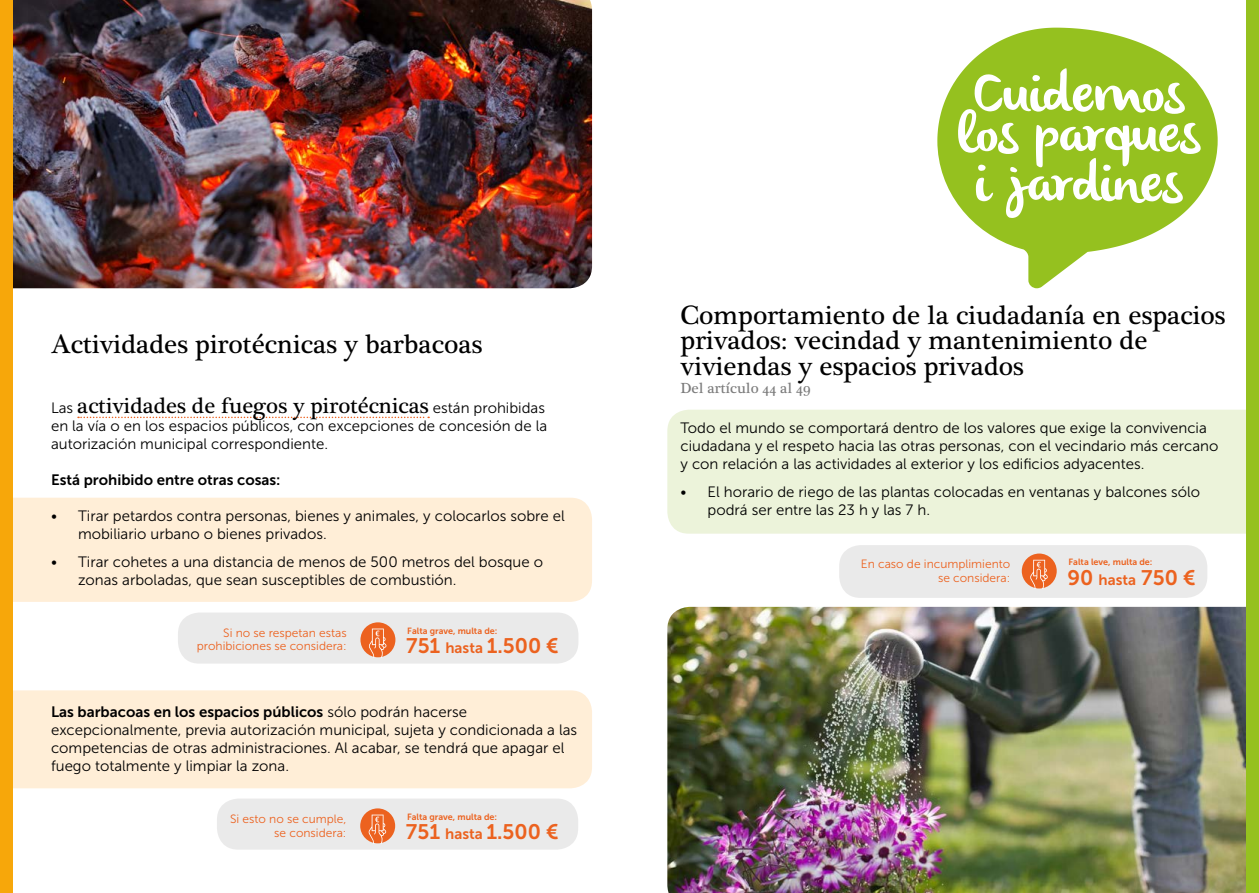
<style>
.page{position:relative;width:1259px;height:893px;background:#fff}
.page>*{position:absolute;margin:0;border:0;box-sizing:border-box;transform-origin:0 0}
.t1{font:27px/25.5px "Plantagenet Cherokee";color:#000}
.t2{font:22.5px "Plantagenet Cherokee";color:#000}
.t3{font:21px "Museo Sans 700";color:#ec621f}
.t4{font:15px/18px "Museo Sans 300";color:#000}
.t5{font:15px "Museo Sans 700";color:#000}
.t6{font:15px "Plantagenet Cherokee";color:#7b7b7b}
.t7{font:12px/13.5px "Museo Sans 300";color:#ec621f;text-align:right}
.t8{font:9px "Museo Sans 700";color:#ec621f}
.s1{font-family:"Museo Sans 300";font-size:15px}
.s2{font-size:15px}
.s3{font-family:"Museo Sans 300"}
</style>
<div class="page">
<div style="left:13px;top:690px;width:579px;height:98px;background:#ffeed7"></div>
<div style="left:13px;top:498px;width:579px;height:104px;background:#ffeed7"></div>
<svg style="left:78px;top:417px;width:351px;height:1px"></svg>
<img style="left:13px;top:0;width:579px;height:288px">
<img style="left:667px;top:607px;width:579px;height:286px">
<div style="left:667px;top:410px;width:579px;height:124px;background:#ecf3da"></div>
<svg style="left:937px;top:28px;width:280px;height:260px"></svg>
<div style="left:1246px;top:0;width:13px;height:893px;background:#95c11f"></div>
<div style="left:0;top:0;width:13px;height:893px;background:#f7a70a"></div>
<svg style="left:958px;top:68px;width:242px;height:150px"></svg>
<div style="left:178px;top:612px;width:400px;height:52px;background:#eaeaea;border-radius:21px"></div>
<div style="left:360px;top:622px;width:35px;height:35px;background:#ec621f;border-radius:50%"></div>
<svg style="left:369px;top:629px;width:17px;height:29px"></svg>
<div style="left:217px;top:798px;width:361px;height:52px;background:#eaeaea;border-radius:21px"></div>
<div style="left:360px;top:808px;width:35px;height:35px;background:#ec621f;border-radius:50%"></div>
<svg style="left:368px;top:815px;width:18px;height:29px"></svg>
<div style="left:839px;top:545px;width:368px;height:53px;background:#eaeaea;border-radius:21px"></div>
<div style="left:1021px;top:553px;width:35px;height:35px;background:#ec621f;border-radius:50%"></div>
<svg style="left:1030px;top:560px;width:18px;height:29px"></svg>
<h1 class="t1" style="left:51px;top:333px;width:433px">Actividades pirotécnicas y barbacoas</h1>
<h2 class="t2" style="left:51px;top:392px;width:495px"><span class="s1">Las</span> actividades de fuegos y pirotécnicas <span class="s1">están prohibidas</span></h2>
<p class="t4" style="left:51px;top:417px;width:498px">en la vía o en los espacios públicos, con excepciones de concesión de la autorización municipal correspondiente.</p>
<p class="t5" style="left:51px;top:471px;width:231px">Está prohibido entre otras cosas:</p>
<p class="t4" style="left:78px;top:507px;width:488px;text-indent:-27px">• Tirar petardos contra personas, bienes y animales, y colocarlos sobre el mobiliario urbano o bienes privados.</p>
<p class="t4" style="left:78px;top:553px;width:466px;text-indent:-27px">• Tirar cohetes a una distancia de menos de 500 metros del bosque o zonas arboladas, que sean susceptibles de combustión.</p>
<p class="t8" style="left:407px;top:626px;width:92px">Falta grave, multa de:</p>
<p class="t7" style="left:197px;top:626px;width:151px">Si no se respetan estas prohibiciones se considera:</p>
<h3 class="t3" style="left:406px;top:634px;width:154px">751 <span class="s2">hasta</span> 1.500 €</h3>
<p class="t5" style="left:51px;top:703px;width:417px">Las barbacoas en los espacios públicos <span class="s3">sólo podrán hacerse</span></p>
<p class="t4" style="left:51px;top:721px;width:527px">excepcionalmente, previa autorización municipal, sujeta y condicionada a las competencias de otras administraciones. Al acabar, se tendrá que apagar el fuego totalmente y limpiar la zona.</p>
<p class="t8" style="left:407px;top:812px;width:92px">Falta grave, multa de:</p>
<p class="t7" style="left:230px;top:812px;width:118px">Si esto no se cumple, se considera:</p>
<h3 class="t3" style="left:406px;top:820px;width:154px">751 <span class="s2">hasta</span> 1.500 €</h3>
<h1 class="t1" style="left:680px;top:303px;width:546px">Comportamiento de la ciudadanía en espacios privados: vecindad y mantenimiento de viviendas y espacios privados</h1>
<p class="t6" style="left:680px;top:379px;width:131px">Del artículo 44 al 49</p>
<p class="t4" style="left:680px;top:418px;width:539px">Todo el mundo se comportará dentro de los valores que exige la convivencia ciudadana y el respeto hacia las otras personas, con el vecindario más cercano y con relación a las actividades al exterior y los edificios adyacentes.</p>
<p class="t4" style="left:707px;top:483px;width:494px;text-indent:-27px">• El horario de riego de las plantas colocadas en ventanas y balcones sólo podrá ser entre las 23 h y las 7 h.</p>
<p class="t7" style="left:861px;top:558px;width:151px">En caso de incumplimiento</p>
<p class="t8" style="left:1068px;top:557px;width:85px">Falta leve, multa de:</p>
<p class="t7" style="left:938px;top:571px;width:74px">se considera:</p>
<h3 class="t3" style="left:1067px;top:566px;width:129px">90 <span class="s2">hasta</span> 750 €</h3>
</div>
